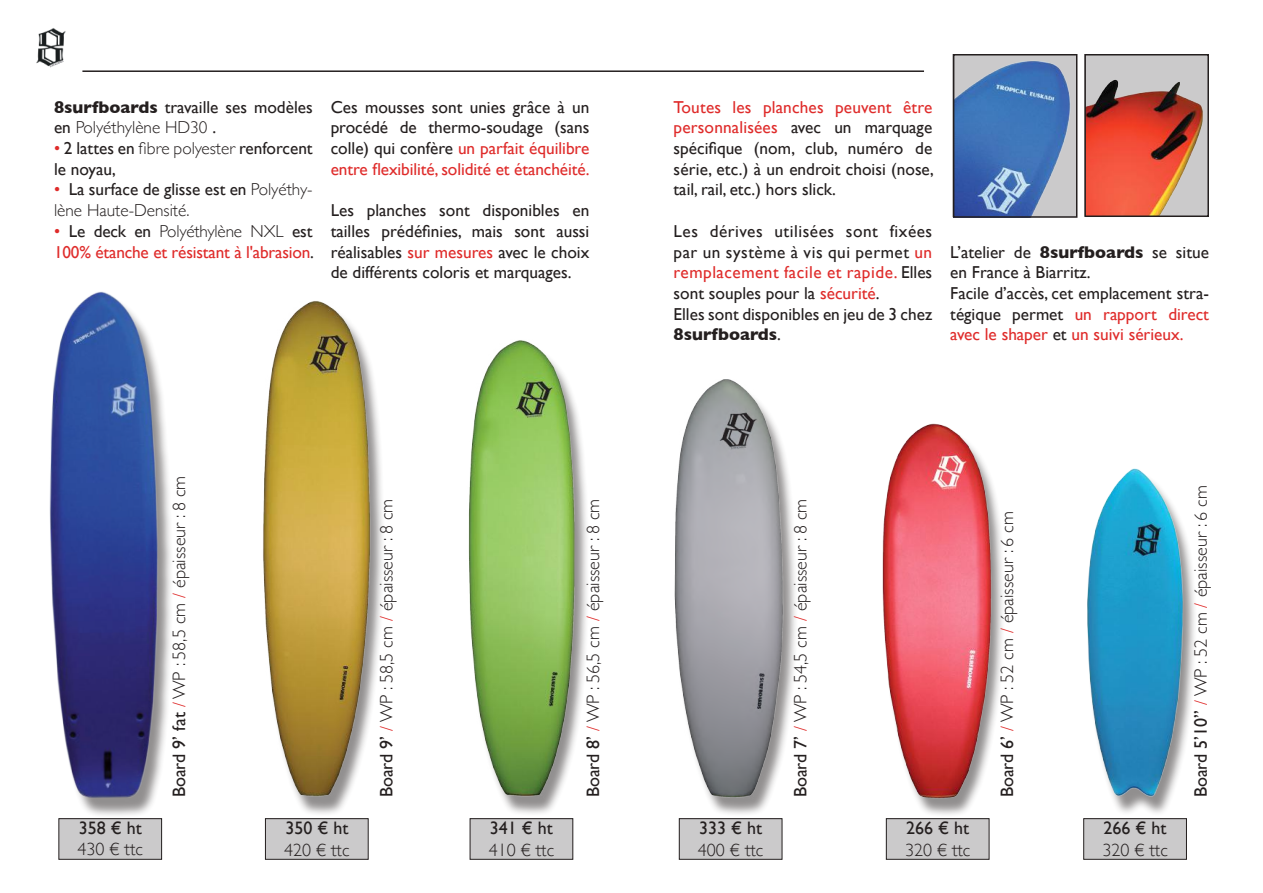
<style>
.page{position:relative;width:1263px;height:893px;background:#fff}
.page>*{position:absolute;margin:0;border:0;box-sizing:border-box;transform-origin:0 0}
.t1{font:300 18px "Gill Sans";color:#241f1f}
.t2{font:18px "Gill Sans";color:#241f1f}
.t3{font:17.25px/20.7px "Gill Sans";color:#241f1f}
.t4{font:17.25px/20.7px "Gill Sans";letter-spacing:.03em;color:#241f1f}
.t5{font:17.25px/20.7px "Gill Sans";letter-spacing:-.01em;color:#df2b2a}
.t6{font:300 17.25px/20.7px "Gill Sans";color:#241f1f}
.s1{font-weight:700}
.s2{font-weight:300}
.s3{color:#df2b2a}
.s4{font-weight:400;color:#df2b2a}
.s5{font-weight:400}
.s6{color:#241f1f}
.s7{font-weight:300;color:#241f1f}
</style>
<div class="page">
<div style="left:59px;top:819px;width:103px;height:40px;background:#cbcacb"></div>
<div style="left:58px;top:818px;width:104px;height:42px;border:1px solid #241f1f"></div>
<div style="left:265px;top:819px;width:103px;height:40px;background:#cbcacb"></div>
<div style="left:265px;top:818px;width:104px;height:42px;border:1px solid #241f1f"></div>
<div style="left:470px;top:819px;width:103px;height:40px;background:#cbcacb"></div>
<div style="left:470px;top:818px;width:103px;height:42px;border:1px solid #241f1f"></div>
<div style="left:679px;top:819px;width:103px;height:40px;background:#cbcacb"></div>
<div style="left:679px;top:818px;width:103px;height:42px;border:1px solid #241f1f"></div>
<div style="left:1084px;top:819px;width:102px;height:40px;background:#cbcacb"></div>
<div style="left:1083px;top:818px;width:104px;height:42px;border:1px solid #241f1f"></div>
<div style="left:886px;top:819px;width:103px;height:40px;background:#cbcacb"></div>
<div style="left:886px;top:818px;width:103px;height:42px;border:1px solid #241f1f"></div>
<div style="left:469px;top:345px;width:121px;height:472px;background:#241f1f;opacity:.5"></div>
<img style="left:468px;top:340px;width:110px;height:458px">
<div style="left:675px;top:385px;width:123px;height:432px;background:#241f1f;opacity:.5"></div>
<img style="left:674px;top:379px;width:111px;height:421px">
<div style="left:50px;top:297px;width:124px;height:521px;background:#241f1f;opacity:.5"></div>
<img style="left:49px;top:291px;width:120px;height:508px">
<div style="left:883px;top:429px;width:123px;height:389px;background:#241f1f;opacity:.5"></div>
<img style="left:882px;top:423px;width:111px;height:380px">
<div style="left:1086px;top:473px;width:111px;height:344px;background:#241f1f;opacity:.5"></div>
<img style="left:1086px;top:468px;width:105px;height:328px">
<div style="left:263px;top:306px;width:122px;height:510px;background:#241f1f;opacity:.5"></div>
<img style="left:263px;top:301px;width:108px;height:497px">
<img style="left:1087px;top:57px;width:119px;height:157px">
<div style="left:1084px;top:54px;width:125px;height:163px;border:2px solid #241f1f"></div>
<img style="left:956px;top:57px;width:118px;height:158px">
<div style="left:953px;top:54px;width:124px;height:164px;border:2px solid #241f1f"></div>
<img style="left:36px;top:28px;width:30px;height:40px">
<svg style="left:50px;top:60px;width:13px;height:7px"></svg>
<hr style="left:82px;top:70px;width:842px;height:2px;background:#241f1f">
<p class="t3" style="left:54px;top:96px;width:260px"><span class="s1">8surfboards</span> travaille ses modèles en <span class="s2">Polyéthylène HD30</span> .</p>
<p class="t3" style="left:54px;top:138px;width:260px"><span class="s3">•</span> 2 lattes en <span class="s2">fibre polyester</span> renforcent le noyau,</p>
<p class="t6" style="left:54px;top:179px;width:260px"><span class="s4">•</span> <span class="s5">La surface de glisse est en</span> Polyéthy&shy;lène Haute-Densité.</p>
<p class="t5" style="left:54px;top:220px;width:261px">• <span class="s6">Le deck en</span> <span class="s7">Polyéthylène NXL</span> <span class="s6">est<br></span>100% étanche et résistant à l'abrasion<span class="s6">.</span></p>
<p class="t3" style="left:331px;top:96px;width:260px;text-align:justify">Ces mousses sont unies grâce à un procédé de thermo-soudage (sans colle) qui confère <span class="s3">un parfait équilibre entre flexibilité, solidité et étanchéité.</span></p>
<p class="t3" style="left:331px;top:200px;width:260px;text-align:justify">Les planches sont disponibles en tailles prédéfinies, mais sont aussi réalisables <span class="s3">sur mesures</span> avec le choix de différents coloris et marquages.</p>
<p class="t3" style="left:673px;top:96px;width:262px;text-align:justify"><span class="s3">Toutes les planches peuvent être personnalisées</span> avec un marquage spécifique (nom, club, numéro de série, etc.) à un endroit choisi (nose, tail, rail, etc.) hors slick.</p>
<p class="t4" style="left:673px;top:220px;width:260px">Les dérives utilisées sont fixées par un système à vis qui permet <span class="s3">un remplacement facile et rapide.</span> Elles sont souples pour la <span class="s3">sécurité</span>.<br>Elles sont disponibles en jeu de 3 chez<br><span class="s1">8surfboards</span>.</p>
<p class="t3" style="left:950px;top:241px;width:260px">L’atelier de <span class="s1">8surfboards</span> se situe en France à Biarritz.<br>Facile d’accès, cet emplacement stra&shy;tégique permet <span class="s3">un rapport direct avec le shaper</span> et <span class="s3">un suivi sérieux.</span></p>
<p class="t1" style="left:165px;top:797px;width:323px;rotate:-90deg"><span class="s5">Board 9’ fat</span> <span class="s3">/</span> WP : 58,5 cm <span class="s3">/</span> épaisseur : 8 cm</p>
<p class="t1" style="left:372px;top:797px;width:300px;rotate:-90deg"><span class="s5">Board 9’</span> <span class="s3">/</span> WP : 58,5 cm <span class="s3">/</span> épaisseur : 8 cm</p>
<p class="t1" style="left:579px;top:797px;width:300px;rotate:-90deg"><span class="s5">Board 8’</span> <span class="s3">/</span> WP : 56,5 cm <span class="s3">/</span> épaisseur : 8 cm</p>
<p class="t1" style="left:786px;top:797px;width:300px;rotate:-90deg"><span class="s5">Board 7’</span> <span class="s3">/</span> WP : 54,5 cm <span class="s3">/</span> épaisseur : 8 cm</p>
<p class="t1" style="left:993px;top:797px;width:288px;rotate:-90deg"><span class="s5">Board 6’</span> <span class="s3">/</span> WP : 52 cm <span class="s3">/</span> épaisseur : 6 cm</p>
<p class="t1" style="left:1186px;top:797px;width:313px;rotate:-90deg"><span class="s5">Board 5’10’’</span> <span class="s3">/</span> WP : 52 cm <span class="s3">/</span> épaisseur : 6 cm</p>
<p class="t2" style="left:79px;top:817px;width:64px">358 € ht</p>
<p class="t1" style="left:78px;top:835px;width:67px">430 € ttc</p>
<p class="t2" style="left:285px;top:818px;width:64px">350 € ht</p>
<p class="t1" style="left:284px;top:836px;width:67px">420 € ttc</p>
<p class="t2" style="left:490px;top:817px;width:64px">341 € ht</p>
<p class="t1" style="left:489px;top:835px;width:67px">410 € ttc</p>
<p class="t2" style="left:699px;top:817px;width:64px">333 € ht</p>
<p class="t1" style="left:698px;top:835px;width:67px">400 € ttc</p>
<p class="t2" style="left:906px;top:817px;width:64px">266 € ht</p>
<p class="t1" style="left:905px;top:835px;width:67px">320 € ttc</p>
<p class="t2" style="left:1103px;top:817px;width:64px">266 € ht</p>
<p class="t1" style="left:1102px;top:835px;width:67px">320 € ttc</p>
</div>
